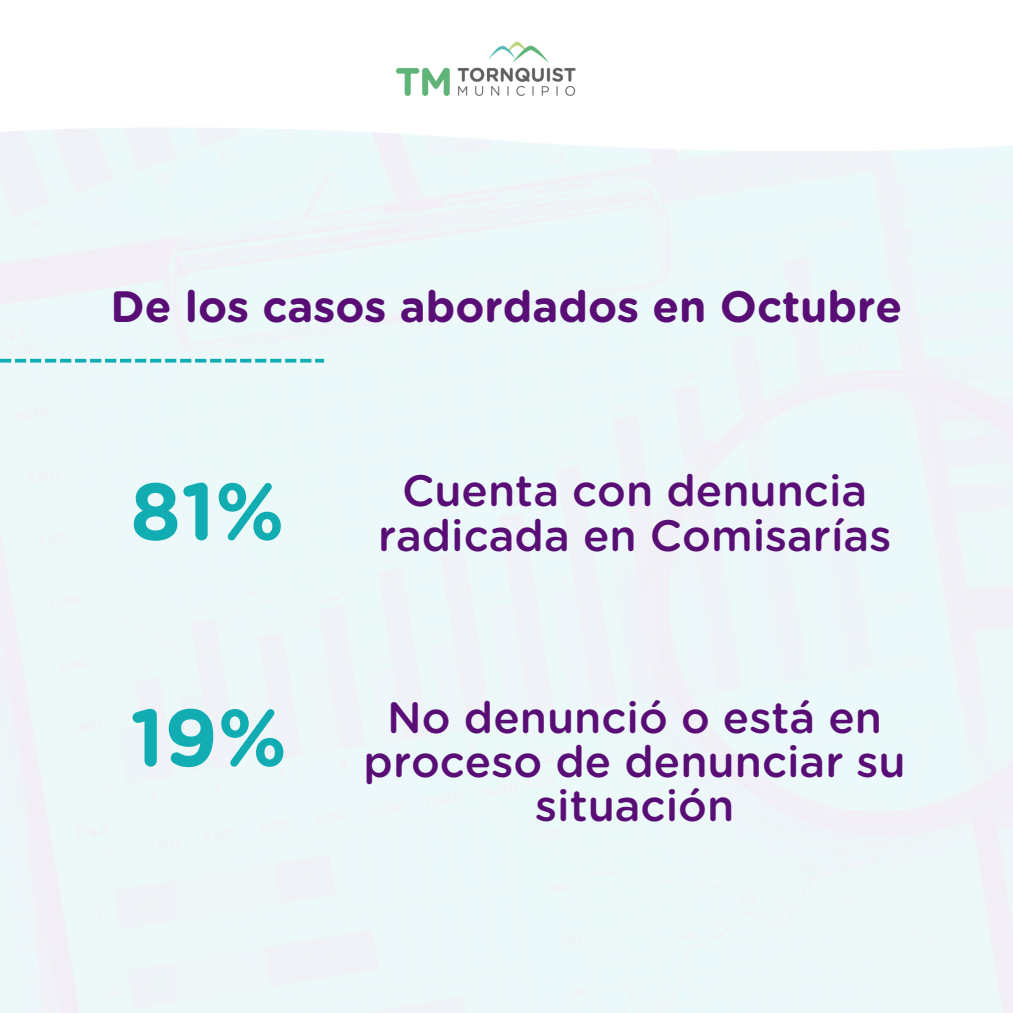
<style>
.page{position:relative;width:1013px;height:1013px;background:#fff}
.page>*{position:absolute;margin:0;border:0;box-sizing:border-box;transform-origin:0 0}
.t1{font:700 80.62px "Gotham Rounded";color:#11adb3}
.t2{font:500 43.88px/44px "Gotham Rounded";color:#590e76;text-align:center}
.t3{font:700 43.88px "Gotham Rounded";color:#590e76}
</style>
<div class="page">
<svg style="left:0;top:359px;width:324px;height:3px"></svg>
<svg style="left:0;top:127px;width:664px;height:22px"></svg>
<svg style="left:901px;top:145px;width:111px;height:5px"></svg>
<img style="left:330px;top:41px;width:315px;height:145px">
<h1 class="t3" style="left:111px;top:287px;width:793px">De los casos abordados en Octubre</h1>
<h1 class="t1" style="left:130px;top:475px;width:156px">81%</h1>
<p class="t1" style="left:130px;top:701px;width:158px">19%</p>
<p class="t2" style="left:378px;top:471px;width:515px">Cuenta con denuncia radicada en Comisarías</p>
<p class="t2" style="left:363px;top:697px;width:543px">No denunció o está en proceso de denunciar su situación</p>
</div>
